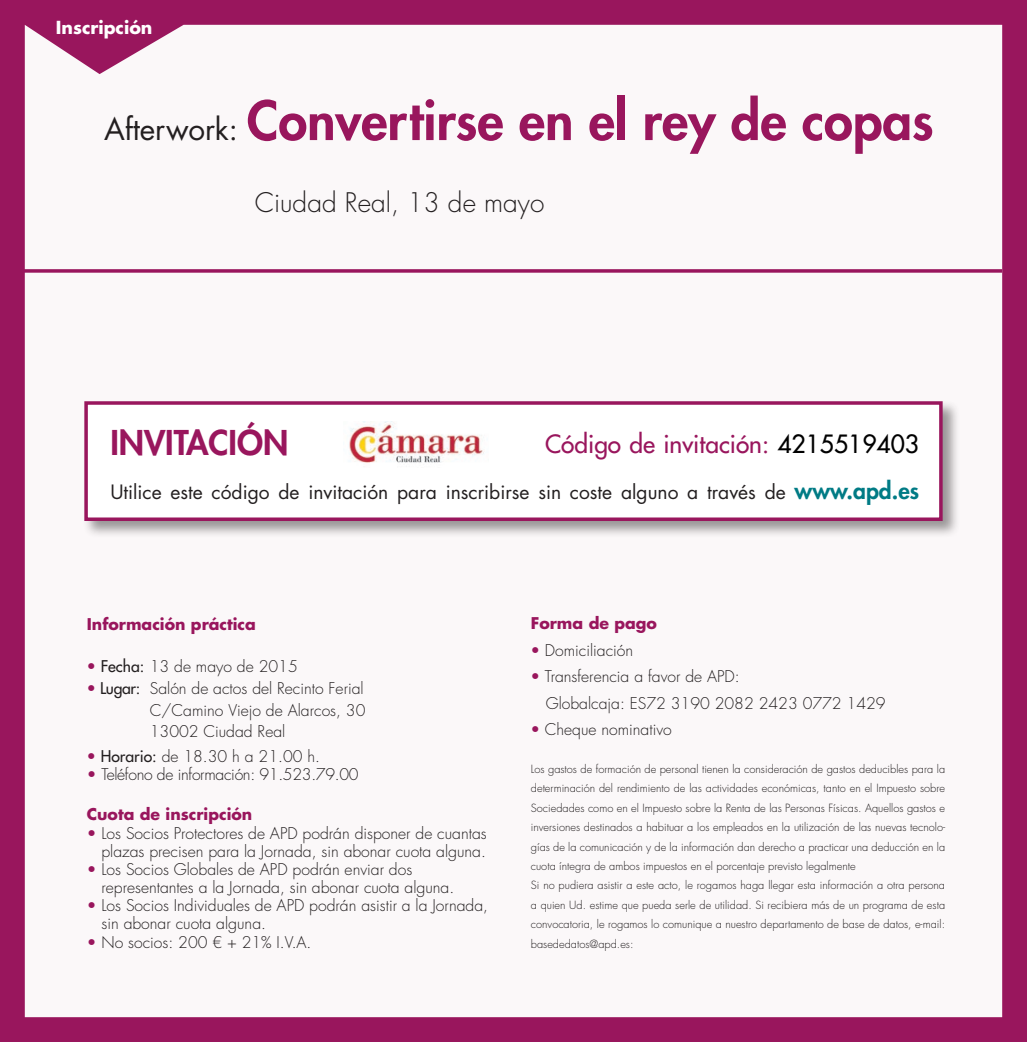
<style>
.page{position:relative;width:1027px;height:1042px;background:#99165d}
.page>*{position:absolute;margin:0;border:0;box-sizing:border-box;transform-origin:0 0}
.t1{font:800 52.5px "Futura Std";color:#99165d}
.t2{font:800 33.25px "Futura Std";color:#99165d}
.t3{font:300 26.25px "Futura Std";color:#231f20}
.t4{font:500 24.5px "Futura Std";color:#99165d}
.t5{font:19.25px "Futura Std";color:#231f20}
.t6{font:700 17.5px "Futura Std";color:#fff}
.t7{font:300 15.75px/18.2px "Futura Std";color:#231f20}
.t8{font:700 15.75px "Futura Std";color:#99165d}
.t9{font:300 15.75px "Futura Std";letter-spacing:-.02em;color:#231f20}
.t10{font:300 11.03px/19.4px "Futura Std";color:#231f20}
.s1{font-weight:400;font-size:29.75px;color:#231f20}
.s2{color:#000}
.s3{font-weight:800;font-size:22.75px;color:#007b85}
.s4{font-weight:500;color:#99165d}
.s5{font-weight:500}
.s6{color:#99165d}
</style>
<div class="page">
<div style="left:25px;top:25px;width:977px;height:992px;background:#fbf8f9"></div>
<svg style="left:24px;top:269px;width:978px;height:4px"></svg>
<div style="left:83px;top:399px;width:877px;height:139px;background:#231f20;opacity:.45"></div>
<div style="left:84px;top:401px;width:859px;height:120px;background:#fff;border:4px solid #99165d"></div>
<img style="left:349px;top:421px;width:135px;height:42px">
<h3 class="t6" style="left:56px;top:16px;width:98px">Inscripción</h3>
<h1 class="t1" style="left:104px;top:87px;width:831px"><span class="s1">Afterwork:</span> Convertirse en el rey de copas</h1>
<h3 class="t3" style="left:255px;top:186px;width:291px">Ciudad Real, 13 de mayo</h3>
<h2 class="t2" style="left:110px;top:421px;width:179px">INVITACIÓN</h2>
<h3 class="t4" style="left:545px;top:429px;width:375px">Código de invitación: <span class="s2">4215519403</span></h3>
<h3 class="t5" style="left:110px;top:479px;width:810px">Utilice este código de invitación para inscribirse sin coste alguno a través de <span class="s3">www.apd.es</span></h3>
<h3 class="t8" style="left:87px;top:613px;width:171px">Información práctica</h3>
<h3 class="t7" style="left:87px;top:658px;width:212px"><span class="s4">•</span> <span class="s5">Fecha:</span> 13 de mayo de 2015</h3>
<h3 class="t7" style="left:150px;top:678px;width:217px;line-height:21.7px;text-align:justify;text-indent:-63px"><span class="s4">•</span> <span class="s5">Lugar:</span> Salón de actos del Recinto Ferial C/Camino Viejo de Alarcos, 30<br>13002 Ciudad Real</h3>
<h3 class="t7" style="left:87px;top:748px;width:235px"><span class="s4">•</span> <span class="s5">Horario:</span> de 18.30 h a 21.00 h.</h3>
<h3 class="t9" style="left:87px;top:765px;width:273px"><span class="s6">•</span> Teléfono de información: 91.523.79.00</h3>
<h3 class="t8" style="left:87px;top:804px;width:167px">Cuota de inscripción</h3>
<h3 class="t7" style="left:87px;top:824px;width:401px;text-align:right"><span class="s6">•</span> Los Socios Protectores de APD podrán disponer de cuantas plazas precisen para la Jornada, sin abonar cuota alguna.</h3>
<h3 class="t7" style="left:101px;top:860px;width:354px;text-indent:-15px"><span class="s6">•</span> Los Socios Globales de APD podrán enviar dos representantes a la Jornada, sin abonar cuota alguna.</h3>
<h3 class="t7" style="left:101px;top:897px;width:388px;text-indent:-15px"><span class="s6">•</span> Los Socios Individuales de APD podrán asistir a la Jornada, sin abonar cuota alguna.</h3>
<h3 class="t7" style="left:87px;top:933px;width:226px"><span class="s6">•</span> No socios: 200 € + 21% I.V.A.</h3>
<h3 class="t8" style="left:531px;top:613px;width:128px">Forma de pago</h3>
<h3 class="t7" style="left:531px;top:641px;width:104px"><span class="s4">•</span> Domiciliación</h3>
<h3 class="t7" style="left:546px;top:664px;width:341px;line-height:26.4px;text-indent:-15px"><span class="s4">•</span> Transferencia a favor de APD:<br>Globalcaja: ES72 3190 2082 2423 0772 1429</h3>
<h3 class="t7" style="left:531px;top:721px;width:142px"><span class="s4">•</span> Cheque nominativo</h3>
<p class="t10" style="left:531px;top:759px;width:416px">Los gastos de formación de personal tienen la consideración de gastos deducibles para la determinación del rendimiento de las actividades económicas, tanto en el Impuesto sobre Sociedades como en el Impuesto sobre la Renta de las Personas Físicas. Aquellos gastos e inversiones destinados a habituar a los empleados en la utilización de las nuevas tecnolo&shy;gías de la comunicación y de la información dan derecho a practicar una deducción en la cuota íntegra de ambos impuestos en el porcentaje previsto legalmente<br>Si no pudiera asistir a este acto, le rogamos haga llegar esta información a otra persona a quien Ud. estime que pueda serle de utilidad. Si recibiera más de un programa de esta convocatoria, le rogamos lo comunique a nuestro departamento de base de datos, e-mail: basededatos@apd.es:</p>
</div>
